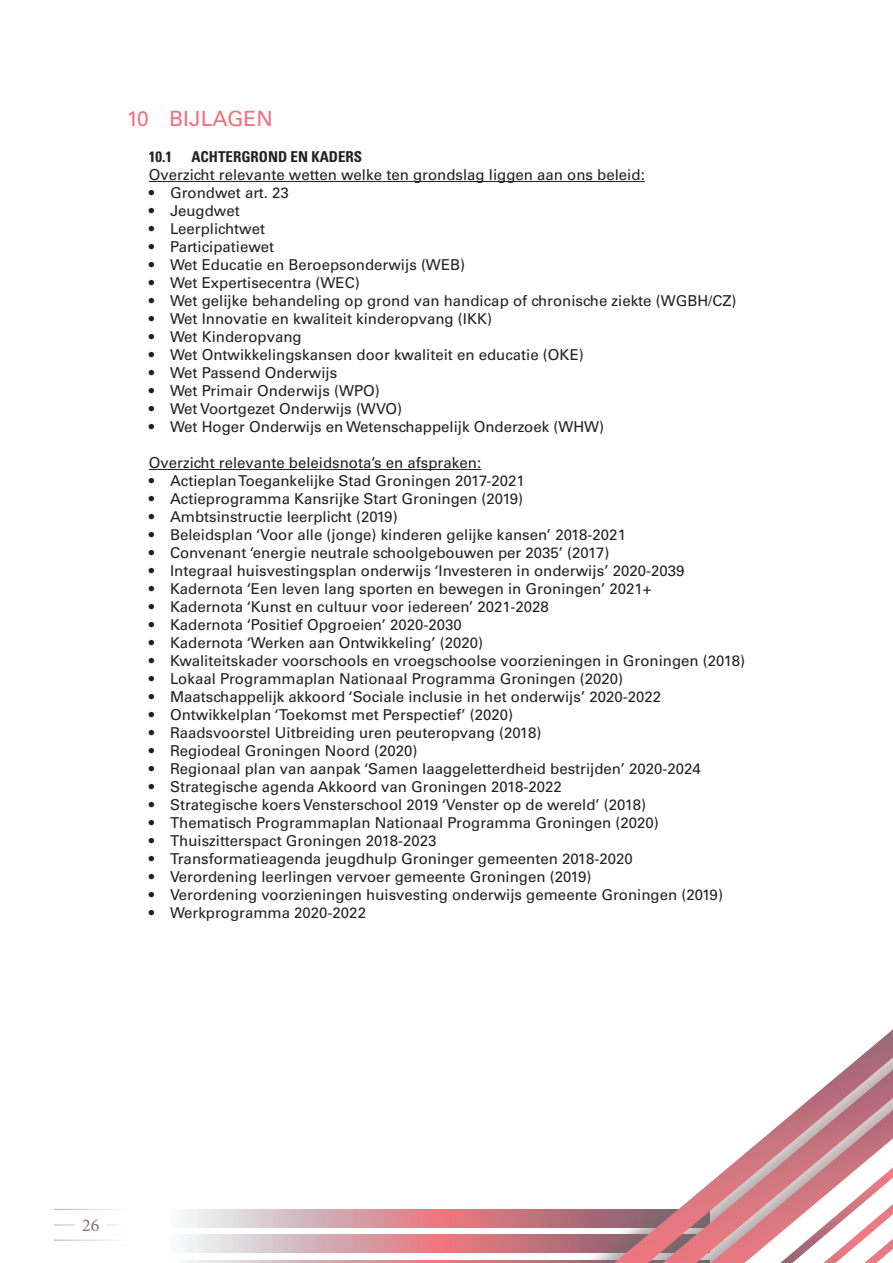
<style>
.page{position:relative;width:893px;height:1263px;background:#fff}
.page>*{position:absolute;margin:0;border:0;box-sizing:border-box;transform-origin:0 0}
.t1{font:21px "Univers";color:#f1707b}
.t2{font:18px "Minion Pro";color:#836e79}
.t3{font:15px "Univers";color:#231f20}
.t4{font:700 condensed 15px "Univers";color:#231f20}
</style>
<div class="page">
<hr style="left:149px;top:181px;width:496px;height:1px;background:#231f20">
<hr style="left:149px;top:469px;width:332px;height:1px;background:#231f20">
<svg style="left:54px;top:1029px;width:839px;height:234px"></svg>
<hr style="left:54px;top:1209px;width:74px;height:1px;background:#b66f74">
<p class="t1" style="left:127px;top:106px;width:147px">10 BIJLAGEN</p>
<p class="t4" style="left:149px;top:147px;width:25px">10.1</p>
<p class="t4" style="left:191px;top:147px;width:172px">ACHTERGROND EN KADERS</p>
<p class="t3" style="left:149px;top:166px;width:497px">Overzicht relevante wetten welke ten grondslag liggen aan ons beleid:</p>
<p class="t3" style="left:149px;top:184px;width:142px">• Grondwet art. 23</p>
<p class="t3" style="left:149px;top:202px;width:92px">• Jeugdwet</p>
<p class="t3" style="left:149px;top:220px;width:118px">• Leerplichtwet</p>
<p class="t3" style="left:149px;top:238px;width:127px">• Participatiewet</p>
<p class="t3" style="left:149px;top:256px;width:318px">• Wet Educatie en Beroepsonderwijs (WEB)</p>
<p class="t3" style="left:149px;top:274px;width:212px">• Wet Expertisecentra (WEC)</p>
<p class="t3" style="left:149px;top:292px;width:589px">• Wet gelijke behandeling op grond van handicap of chronische ziekte (WGBH/CZ)</p>
<p class="t3" style="left:149px;top:310px;width:345px">• Wet Innovatie en kwaliteit kinderopvang (IKK)</p>
<p class="t3" style="left:149px;top:328px;width:154px">• Wet Kinderopvang</p>
<p class="t3" style="left:149px;top:346px;width:436px">• Wet Ontwikkelingskansen door kwaliteit en educatie (OKE)</p>
<p class="t3" style="left:149px;top:364px;width:190px">• Wet Passend Onderwijs</p>
<p class="t3" style="left:149px;top:382px;width:232px">• Wet Primair Onderwijs (WPO)</p>
<p class="t3" style="left:149px;top:400px;width:255px">• Wet Voortgezet Onderwijs (WVO)</p>
<p class="t3" style="left:149px;top:418px;width:457px">• Wet Hoger Onderwijs en Wetenschappelijk Onderzoek (WHW)</p>
<p class="t3" style="left:149px;top:454px;width:334px">Overzicht relevante beleidsnota’s en afspraken:</p>
<p class="t3" style="left:149px;top:472px;width:377px">• Actieplan Toegankelijke Stad Groningen 2017-2021</p>
<p class="t3" style="left:149px;top:490px;width:376px">• Actieprogramma Kansrijke Start Groningen (2019)</p>
<p class="t3" style="left:149px;top:508px;width:250px">• Ambtsinstructie leerplicht (2019)</p>
<p class="t3" style="left:149px;top:526px;width:479px">• Beleidsplan ‘Voor alle (jonge) kinderen gelijke kansen’ 2018-2021</p>
<p class="t3" style="left:149px;top:544px;width:462px">• Convenant ‘energie neutrale schoolgebouwen per 2035’ (2017)</p>
<p class="t3" style="left:149px;top:562px;width:537px">• Integraal huisvestingsplan onderwijs ‘Investeren in onderwijs’ 2020-2039</p>
<p class="t3" style="left:149px;top:580px;width:504px">• Kadernota ‘Een leven lang sporten en bewegen in Groningen’ 2021+</p>
<p class="t3" style="left:149px;top:598px;width:401px">• Kadernota ‘Kunst en cultuur voor iedereen’ 2021-2028</p>
<p class="t3" style="left:149px;top:616px;width:315px">• Kadernota ‘Positief Opgroeien’ 2020-2030</p>
<p class="t3" style="left:149px;top:634px;width:336px">• Kadernota ‘Werken aan Ontwikkeling’ (2020)</p>
<p class="t3" style="left:149px;top:652px;width:598px">• Kwaliteitskader voorschools en vroegschoolse voorzieningen in Groningen (2018)</p>
<p class="t3" style="left:149px;top:670px;width:476px">• Lokaal Programmaplan Nationaal Programma Groningen (2020)</p>
<p class="t3" style="left:149px;top:688px;width:514px">• Maatschappelijk akkoord ‘Sociale inclusie in het onderwijs’ 2020-2022</p>
<p class="t3" style="left:149px;top:706px;width:366px">• Ontwikkelplan ‘Toekomst met Perspectief’ (2020)</p>
<p class="t3" style="left:149px;top:724px;width:394px">• Raadsvoorstel Uitbreiding uren peuteropvang (2018)</p>
<p class="t3" style="left:149px;top:742px;width:270px">• Regiodeal Groningen Noord (2020)</p>
<p class="t3" style="left:149px;top:760px;width:553px">• Regionaal plan van aanpak ‘Samen laaggeletterdheid bestrijden’ 2020-2024</p>
<p class="t3" style="left:149px;top:778px;width:414px">• Strategische agenda Akkoord van Groningen 2018-2022</p>
<p class="t3" style="left:149px;top:796px;width:499px">• Strategische koers Vensterschool 2019 ‘Venster op de wereld’ (2018)</p>
<p class="t3" style="left:149px;top:814px;width:511px">• Thematisch Programmaplan Nationaal Programma Groningen (2020)</p>
<p class="t3" style="left:149px;top:832px;width:289px">• Thuiszitterspact Groningen 2018-2023</p>
<p class="t3" style="left:149px;top:850px;width:485px">• Transformatieagenda jeugdhulp Groninger gemeenten 2018-2020</p>
<p class="t3" style="left:149px;top:868px;width:444px">• Verordening leerlingen vervoer gemeente Groningen (2019)</p>
<p class="t3" style="left:149px;top:886px;width:576px">• Verordening voorzieningen huisvesting onderwijs gemeente Groningen (2019)</p>
<p class="t3" style="left:149px;top:904px;width:219px">• Werkprogramma 2020-2022</p>
<p class="t2" style="left:82px;top:1213px;width:19px">26</p>
</div>
